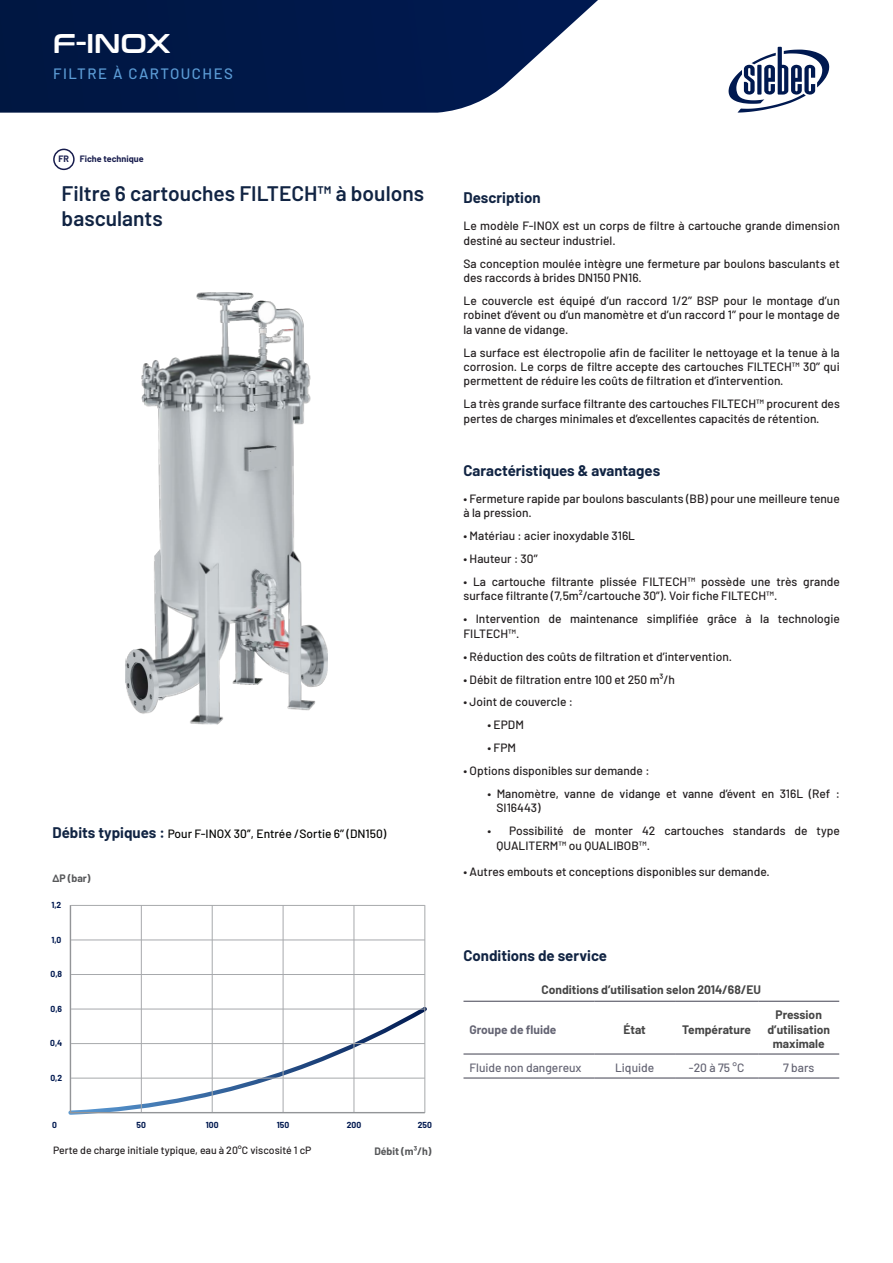
<style>
.page{position:relative;width:893px;height:1263px;background:#fff}
.page>*{position:absolute;margin:0;border:0;box-sizing:border-box;transform-origin:0 0}
.t1{font:27px "Conthrax Sb";color:#fff}
.t2{font:600 21px/25.2px "Barlow";color:#112443}
.t3{font:700 15px "Barlow";color:#112443}
.t4{font:500 15px "Barlow";letter-spacing:.1em;color:#5b9bd5}
.t5{font:500 12px/14.4px "Barlow";color:#231f20}
.t6{font:700 12px/14.4px "Barlow";color:#464646;text-align:center}
.t7{font:500 12px "Barlow";color:#040503}
.t8{font:500 12px "Barlow";color:#646473}
.t9{font:700 12px "Barlow";color:#646473}
.t10{font:500 10.5px "Barlow";color:#231f20}
.t11{font:700 10.5px "Barlow";color:#57585a}
.t12{font:700 9px "Barlow";color:#171c4d}
.t13{font:700 8.55px "Barlow";color:#001950}
.s1{font-weight:700;font-size:15px;color:#112443}
</style>
<div class="page">
<svg style="left:0;top:0;width:598px;height:113px;background:#1b315c"></svg>
<svg style="left:729px;top:47px;width:100px;height:66px"></svg>
<hr style="left:463px;top:1078px;width:131px;height:1px;background:#414150">
<hr style="left:594px;top:1078px;width:81px;height:1px;background:#414150">
<hr style="left:675px;top:1078px;width:83px;height:1px;background:#414150">
<hr style="left:758px;top:1078px;width:81px;height:1px;background:#414150">
<hr style="left:463px;top:1001px;width:131px;height:1px;background:#414150">
<hr style="left:594px;top:1001px;width:81px;height:1px;background:#414150">
<hr style="left:675px;top:1001px;width:83px;height:1px;background:#414150">
<hr style="left:758px;top:1001px;width:81px;height:1px;background:#414150">
<hr style="left:463px;top:1054px;width:131px;height:1px;background:#414150">
<hr style="left:594px;top:1054px;width:81px;height:1px;background:#414150">
<hr style="left:675px;top:1054px;width:83px;height:1px;background:#414150">
<hr style="left:758px;top:1054px;width:81px;height:1px;background:#414150">
<img style="left:125px;top:292px;width:203px;height:433px">
<svg style="left:69px;top:905px;width:357px;height:209px"></svg>
<div style="left:53px;top:149px;width:22px;height:21px;border:2px solid #171c4d;border-radius:50%"></div>
<p class="t1" style="left:53px;top:23px;width:119px">F-INOX</p>
<p class="t4" style="left:53px;top:63px;width:181px">FILTRE À CARTOUCHES</p>
<p class="t12" style="left:59px;top:152px;width:12px">FR</p>
<p class="t12" style="left:80px;top:152px;width:65px">Fiche technique</p>
<p class="t2" style="left:62px;top:179px;width:364px">Filtre 6 cartouches FILTECH™ à boulons basculants</p>
<p class="t7" style="left:52px;top:825px;width:335px"><span class="s1">Débits typiques :</span> Pour F-INOX 30’’, Entrée /Sortie 6’’ (DN150)</p>
<p class="t11" style="left:52px;top:871px;width:40px">ΔP (bar)</p>
<p class="t13" style="left:51px;top:899px;width:11px">1,2</p>
<p class="t13" style="left:51px;top:933px;width:11px">1,0</p>
<p class="t13" style="left:51px;top:968px;width:13px">0,8</p>
<p class="t13" style="left:51px;top:1002px;width:13px">0,6</p>
<p class="t13" style="left:50px;top:1037px;width:14px">0,4</p>
<p class="t13" style="left:50px;top:1071px;width:13px">0,2</p>
<p class="t13" style="left:52px;top:1118px;width:6px">0</p>
<p class="t13" style="left:137px;top:1118px;width:11px">50</p>
<p class="t13" style="left:206px;top:1118px;width:14px">100</p>
<p class="t13" style="left:277px;top:1118px;width:14px">150</p>
<p class="t13" style="left:347px;top:1118px;width:16px">200</p>
<p class="t13" style="left:418px;top:1118px;width:16px">250</p>
<p class="t10" style="left:53px;top:1142px;width:260px">Perte de charge initiale typique, eau à 20°C viscosité 1 cP</p>
<p class="t11" style="left:374px;top:1143px;width:59px">Débit (m³/h)</p>
<p class="t3" style="left:463px;top:187px;width:79px">Description</p>
<p class="t5" style="left:463px;top:218px;width:378px">Le modèle F-INOX est un corps de filtre à cartouche grande dimension destiné au secteur industriel.</p>
<p class="t5" style="left:463px;top:255px;width:378px">Sa conception moulée intègre une fermeture par boulons basculants et des raccords à brides DN150 PN16.</p>
<p class="t5" style="left:463px;top:292px;width:378px;text-align:justify">Le couvercle est équipé d’un raccord 1/2’’ BSP pour le montage d’un robinet d’évent ou d’un manomètre et d’un raccord 1’’ pour le montage de la vanne de vidange.</p>
<p class="t5" style="left:463px;top:344px;width:378px;text-align:justify">La surface est électropolie afin de faciliter le nettoyage et la tenue à la corrosion. Le corps de filtre accepte des cartouches FILTECH™ 30’’ qui permettent de réduire les coûts de filtration et d’intervention.</p>
<p class="t5" style="left:463px;top:396px;width:378px">La très grande surface filtrante des cartouches FILTECH™ procurent des pertes de charges minimales et d’excellentes capacités de rétention.</p>
<p class="t3" style="left:463px;top:459px;width:198px">Caractéristiques &amp; avantages</p>
<p class="t5" style="left:463px;top:490px;width:378px">• Fermeture rapide par boulons basculants (BB) pour une meilleure tenue à la pression.</p>
<p class="t5" style="left:463px;top:528px;width:173px">• Matériau : acier inoxydable 316L</p>
<p class="t5" style="left:463px;top:551px;width:76px">• Hauteur : 30’’</p>
<p class="t5" style="left:463px;top:573px;width:378px">• La cartouche filtrante plissée FILTECH™ possède une très grande surface filtrante (7,5m²/cartouche 30”). Voir fiche FILTECH™.</p>
<p class="t5" style="left:463px;top:611px;width:378px">• Intervention de maintenance simplifiée grâce à la technologie<br>FILTECH™.</p>
<p class="t5" style="left:463px;top:648px;width:270px">• Réduction des coûts de filtration et d’intervention.</p>
<p class="t5" style="left:463px;top:671px;width:213px">• Débit de filtration entre 100 et 250 m³/h</p>
<p class="t5" style="left:463px;top:694px;width:111px">• Joint de couvercle :</p>
<p class="t5" style="left:487px;top:717px;width:38px">• EPDM</p>
<p class="t5" style="left:487px;top:740px;width:30px">• FPM</p>
<p class="t5" style="left:463px;top:763px;width:188px">• Options disponibles sur demande :</p>
<p class="t5" style="left:496px;top:785px;width:345px;text-indent:-9px">• Manomètre, vanne de vidange et vanne d’évent en 316L (Ref :<br>SI16443)</p>
<p class="t5" style="left:496px;top:823px;width:345px;text-indent:-9px">• Possibilité de monter 42 cartouches standards de type<br>QUALITERM™ ou QUALIBOB™.</p>
<p class="t5" style="left:463px;top:864px;width:308px">• Autres embouts et conceptions disponibles sur demande.</p>
<p class="t3" style="left:463px;top:945px;width:145px">Conditions de service</p>
<p class="t6" style="left:542px;top:982px;width:221px">Conditions d’utilisation selon 2014/68/EU</p>
<p class="t9" style="left:469px;top:1020px;width:88px">Groupe de fluide</p>
<p class="t6" style="left:623px;top:1021px;width:24px">État</p>
<p class="t6" style="left:682px;top:1021px;width:70px">Température</p>
<p class="t6" style="left:767px;top:1007px;width:64px">Pression d’utilisation maximale</p>
<p class="t8" style="left:469px;top:1059px;width:114px">Fluide non dangereux</p>
<p class="t8" style="left:615px;top:1059px;width:41px">Liquide</p>
<p class="t8" style="left:689px;top:1059px;width:57px">-20 à 75 °C</p>
<p class="t8" style="left:783px;top:1059px;width:33px">7 bars</p>
</div>
